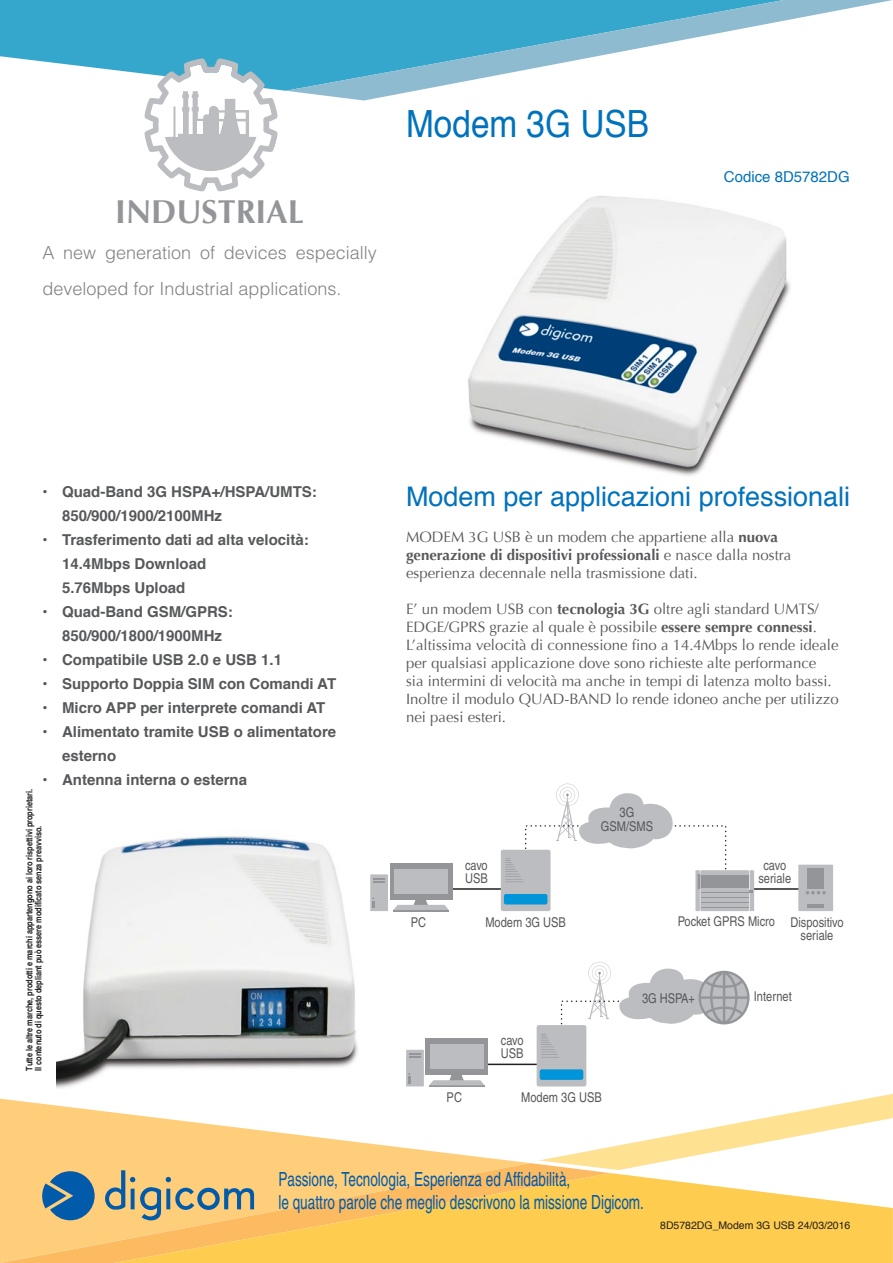
<style>
.page{position:relative;width:893px;height:1263px;background:#fff}
.page>*{position:absolute;margin:0;border:0;box-sizing:border-box;transform-origin:0 0}
.t1{font:37.5px "Helvetica";color:#0072bc;scale:.89 1}
.t2{font:700 33px "Optima";color:#939598}
.t3{font:27px "Helvetica";color:#0072bc}
.t4{font:condensed 19.5px/23.4px "Helvetica";color:#015aaa;scale:.85 1}
.t5{font:300 18px/36px "Helvetica";color:#808285}
.t6{font:15px/18px "Optima";color:#57585a}
.t7{font:700 15px/24px "Helvetica";color:#57585a}
.t8{font:15px "Helvetica";color:#0072bc}
.t9{font:condensed 13.5px/13.5px "Helvetica";color:#57585a;text-align:center}
.t10{font:10.5px "Helvetica";color:#231f20}
.t11{font:700 condensed 9px/9px "Helvetica";letter-spacing:-.005em;color:#231f20}
.s1{font-weight:700}
</style>
<div class="page">
<svg style="left:0;top:0;width:286px;height:91px;fill:#36a7cc"></svg>
<svg style="left:286px;top:0;width:606px;height:101px"></svg>
<svg style="left:0;top:1098px;width:529px;height:65px"></svg>
<svg style="left:0;top:1163px;width:609px;height:100px;fill:#fece7a"></svg>
<svg style="left:114px;top:1173px;width:779px;height:90px;fill:#fecc4e"></svg>
<svg style="left:539px;top:1094px;width:354px;height:76px"></svg>
<svg style="left:144px;top:58px;width:134px;height:133px"></svg>
<svg style="left:42px;top:1171px;width:53px;height:49px"></svg>
<svg style="left:105px;top:1170px;width:149px;height:50px"></svg>
<img style="left:468px;top:196px;width:322px;height:280px">
<img style="left:57px;top:836px;width:301px;height:253px">
<hr style="left:486px;top:1063px;width:51px;height:2px;background:#231f20">
<div style="left:426px;top:1038px;width:62px;height:36px;background:#939598"></div>
<div style="left:430px;top:1044px;width:53px;height:25px;background:#bcbdc0"></div>
<svg style="left:429px;top:1064px;width:56px;height:22px"></svg>
<div style="left:406px;top:1050px;width:18px;height:36px;background:#bcbdc0"></div>
<svg style="left:409px;top:1053px;width:12px;height:5px"></svg>
<svg style="left:408px;top:1073px;width:2px;height:10px"></svg>
<div style="left:537px;top:1025px;width:49px;height:61px;background:#bcbdc0;border-radius:2px"></div>
<div style="left:540px;top:1069px;width:43px;height:11px;background:#0095d9;border-radius:2px"></div>
<svg style="left:541px;top:962px;width:209px;height:96px"></svg>
<hr style="left:753px;top:888px;width:51px;height:2px;background:#231f20">
<div style="left:798px;top:865px;width:35px;height:46px;background:#bcbdc0"></div>
<svg style="left:806px;top:891px;width:20px;height:3px"></svg>
<div style="left:807px;top:868px;width:17px;height:20px;background:#939598"></div>
<hr style="left:807px;top:904px;width:17px;height:3px;background:#939598">
<hr style="left:450px;top:888px;width:51px;height:2px;background:#231f20">
<div style="left:390px;top:863px;width:62px;height:36px;background:#939598"></div>
<div style="left:394px;top:868px;width:54px;height:25px;background:#bcbdc0"></div>
<svg style="left:393px;top:893px;width:56px;height:18px"></svg>
<div style="left:370px;top:874px;width:18px;height:37px;background:#bcbdc0"></div>
<svg style="left:373px;top:878px;width:12px;height:5px"></svg>
<svg style="left:372px;top:897px;width:3px;height:11px"></svg>
<div style="left:501px;top:850px;width:50px;height:61px;background:#bcbdc0;border-radius:2px"></div>
<div style="left:504px;top:894px;width:43px;height:10px;background:#0095d9;border-radius:2px"></div>
<div style="left:700px;top:870px;width:49px;height:41px;background:#bcbdc0"></div>
<div style="left:701px;top:874px;width:47px;height:13px;background:#939598"></div>
<hr style="left:750px;top:870px;width:4px;height:41px;background:#bcbdc0">
<div style="left:695px;top:870px;width:5px;height:41px;background:#bcbdc0"></div>
<svg style="left:505px;top:784px;width:222px;height:105px"></svg>
<svg style="left:749px;top:890px;width:4px;height:3px"></svg>
<hr style="left:701px;top:907px;width:47px;height:1px;background:#939598">
<hr style="left:701px;top:902px;width:47px;height:1px;background:#939598">
<hr style="left:701px;top:898px;width:47px;height:1px;background:#939598">
<hr style="left:701px;top:892px;width:47px;height:1px;background:#939598">
<h2 class="t2" style="left:115px;top:192px;width:190px">INDUSTRIAL</h2>
<p class="t5" style="left:42px;top:234px;width:336px">A new generation of devices especially developed for Industrial applications.</p>
<h1 class="t1" style="left:406px;top:98px;width:275px">Modem 3G USB</h1>
<p class="t8" style="left:724px;top:166px;width:127px">Codice 8D5782DG</p>
<p class="t7" style="left:62px;top:480px;width:256px;text-indent:-20px">• Quad-Band 3G HSPA+/HSPA/UMTS:<br>850/900/1900/2100MHz</p>
<p class="t7" style="left:62px;top:528px;width:248px;text-indent:-20px">• Trasferimento dati ad alta velocità:<br>14.4Mbps Download<br>5.76Mbps Upload</p>
<p class="t7" style="left:43px;top:600px;width:192px;text-align:center">• Quad-Band GSM/GPRS:<br>850/900/1800/1900MHz</p>
<p class="t7" style="left:43px;top:648px;width:241px">• Compatibile USB 2.0 e USB 1.1</p>
<p class="t7" style="left:43px;top:672px;width:295px">• Supporto Doppia SIM con Comandi AT</p>
<p class="t7" style="left:43px;top:696px;width:284px">• Micro APP per interprete comandi AT</p>
<p class="t7" style="left:62px;top:720px;width:276px;text-indent:-20px">• Alimentato tramite USB o alimentatore esterno</p>
<p class="t7" style="left:43px;top:768px;width:206px">• Antenna interna o esterna</p>
<p class="t11" style="left:25px;top:1071px;width:284px;rotate:-90deg">Tutte le altre marche, prodotti e marchi appartengono ai loro rispettivi proprietari.<br>Il contenuto di questo depliant può essere modificato senza preavviso.</p>
<h3 class="t3" style="left:406px;top:478px;width:446px">Modem per applicazioni professionali</h3>
<p class="t6" style="left:406px;top:528px;width:387px">MODEM 3G USB è un modem che appartiene alla <span class="s1">nuova generazione di dispositivi professionali</span> e nasce dalla nostra esperienza decennale nella trasmissione dati.</p>
<p class="t6" style="left:406px;top:600px;width:434px">E’ un modem USB con <span class="s1">tecnologia 3G</span> oltre agli standard UMTS/ EDGE/GPRS grazie al quale è possibile <span class="s1">essere sempre connessi</span>.<br>L’altissima velocità di connessione fino a 14.4Mbps lo rende ideale per qualsiasi applicazione dove sono richieste alte performance<br>sia intermini di velocità ma anche in tempi di latenza molto bassi.<br>Inoltre il modulo QUAD-BAND lo rende idoneo anche per utilizzo nei paesi esteri.</p>
<p class="t9" style="left:465px;top:858px;width:24px;text-align:left">cavo<br>USB</p>
<p class="t9" style="left:411px;top:915px;width:17px">PC</p>
<p class="t9" style="left:485px;top:915px;width:82px">Modem 3G USB</p>
<p class="t9" style="left:501px;top:1033px;width:24px;text-align:left">cavo<br>USB</p>
<p class="t9" style="left:601px;top:806px;width:54px">3G<br>GSM/SMS</p>
<p class="t9" style="left:758px;top:858px;width:34px">cavo seriale</p>
<p class="t9" style="left:678px;top:915px;width:99px">Pocket GPRS Micro</p>
<p class="t9" style="left:790px;top:915px;width:55px">Dispositivo seriale</p>
<p class="t9" style="left:642px;top:991px;width:54px">3G HSPA+</p>
<p class="t9" style="left:754px;top:989px;width:39px">Internet</p>
<p class="t9" style="left:447px;top:1090px;width:17px">PC</p>
<p class="t9" style="left:521px;top:1090px;width:82px">Modem 3G USB</p>
<h3 class="t4" style="left:278px;top:1167px;width:432px">Passione, Tecnologia, Esperienza ed Affidabilità,<br>le quattro parole che meglio descrivono la missione Digicom.</h3>
<p class="t10" style="left:660px;top:1218px;width:192px">8D5782DG_Modem 3G USB 24/03/2016</p>
</div>
